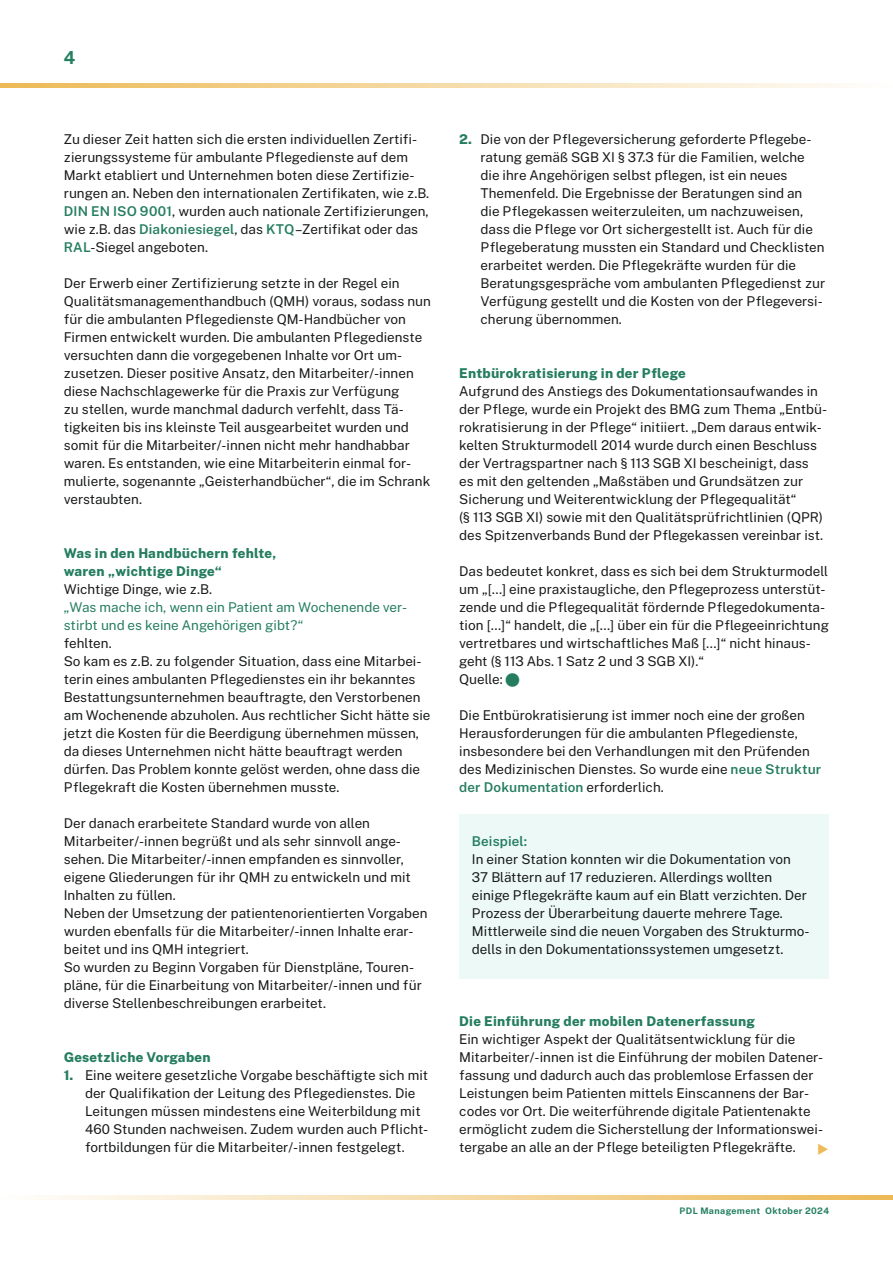
<style>
.page{position:relative;width:893px;height:1263px;background:#fff}
.page>*{position:absolute;margin:0;border:0;box-sizing:border-box;transform-origin:0 0}
.t1{font:700 18px "Public Sans";color:#237f60}
.t2{font:13.5px/18px "Public Sans";color:#171818}
.t3{font:800 13.5px/18px "Public Sans";letter-spacing:.02em;color:#247d5f}
.t4{font:13.5px/18px "Public Sans";color:#247d5f}
.t5{font:600 13.5px "Public Sans";letter-spacing:.005em;color:#247d5f}
.t6{font:700 9px "Public Sans";letter-spacing:.04em;color:#237f60}
.s1{font-weight:600;color:#247d5f}
.s2{font-weight:800;color:#247d5f}
.s3{color:#247d5f}
</style>
<div class="page">
<div style="left:459px;top:814px;width:370px;height:56px;background:#ecf9f6"></div>
<div style="left:459px;top:832px;width:370px;height:146px;background:#ecf9f6"></div>
<svg style="left:50px;top:1195px;width:843px;height:4px"></svg>
<svg style="left:0;top:83px;width:844px;height:4px"></svg>
<h1 class="t1" style="left:64px;top:43px;width:13px">4</h1>
<p class="t2" style="left:64px;top:130px;width:367px">Zu dieser Zeit hatten sich die ersten individuellen Zertifi&shy;zierungssysteme für ambulante Pflegedienste auf dem Markt etabliert und Unternehmen boten diese Zertifizie&shy;rungen an. Neben den internationalen Zertifikaten, wie z.B.<br><span class="s1">DIN EN ISO 9001</span>, wurden auch nationale Zertifizierungen, wie z.B. das <span class="s1">Diakoniesiegel</span>, das <span class="s1">KTQ</span>–Zertifikat oder das <span class="s1">RAL</span>-Siegel angeboten.</p>
<p class="t2" style="left:64px;top:274px;width:369px">Der Erwerb einer Zertifizierung setzte in der Regel ein Qualitätsmanagementhandbuch (QMH) voraus, sodass nun für die ambulanten Pflegedienste QM-Handbücher von Firmen entwickelt wurden. Die ambulanten Pflegedienste versuchten dann die vorgegebenen Inhalte vor Ort um&shy;zusetzen. Dieser positive Ansatz, den Mitarbeiter/-innen diese Nachschlagewerke für die Praxis zur Verfügung<br>zu stellen, wurde manchmal dadurch verfehlt, dass Tä&shy;tigkeiten bis ins kleinste Teil ausgearbeitet wurden und somit für die Mitarbeiter/-innen nicht mehr handhabbar waren. Es entstanden, wie eine Mitarbeiterin einmal for&shy;mulierte, sogenannte „Geisterhandbücher“, die im Schrank verstaubten.</p>
<p class="t3" style="left:64px;top:544px;width:214px">Was in den Handbüchern fehlte, waren „wichtige Dinge“</p>
<p class="t2" style="left:64px;top:579px;width:150px">Wichtige Dinge, wie z.B.</p>
<p class="t4" style="left:64px;top:597px;width:345px">„Was mache ich, wenn ein Patient am Wochenende ver&shy;stirbt und es keine Angehörigen gibt?“</p>
<p class="t2" style="left:64px;top:633px;width:368px">fehlten.<br>So kam es z.B. zu folgender Situation, dass eine Mitarbei&shy;terin eines ambulanten Pflegedienstes ein ihr bekanntes Bestattungsunternehmen beauftragte, den Verstorbenen am Wochenende abzuholen. Aus rechtlicher Sicht hätte sie jetzt die Kosten für die Beerdigung übernehmen müssen, da dieses Unternehmen nicht hätte beauftragt werden dürfen. Das Problem konnte gelöst werden, ohne dass die Pflegekraft die Kosten übernehmen musste.</p>
<p class="t2" style="left:64px;top:813px;width:365px">Der danach erarbeitete Standard wurde von allen Mitarbeiter/-innen begrüßt und als sehr sinnvoll ange&shy;sehen. Die Mitarbeiter/-innen empfanden es sinnvoller, eigene Gliederungen für ihr QMH zu entwickeln und mit Inhalten zu füllen.<br>Neben der Umsetzung der patientenorientierten Vorgaben wurden ebenfalls für die Mitarbeiter/-innen Inhalte erar&shy;beitet und ins QMH integriert.<br>So wurden zu Beginn Vorgaben für Dienstpläne, Touren&shy;pläne, für die Einarbeitung von Mitarbeiter/-innen und für diverse Stellenbeschreibungen erarbeitet.</p>
<p class="t3" style="left:64px;top:1048px;width:148px">Gesetzliche Vorgaben</p>
<p class="t2" style="left:85px;top:1065px;width:345px;text-indent:-21px"><span class="s2">1.</span> Eine weitere gesetzliche Vorgabe beschäftigte sich mit der Qualifikation der Leitung des Pflegedienstes. Die Leitungen müssen mindestens eine Weiterbildung mit 460 Stunden nachweisen. Zudem wurden auch Pflicht&shy;fortbildungen für die Mitarbeiter/-innen festgelegt.</p>
<p class="t2" style="left:480px;top:130px;width:346px;text-indent:-21px"><span class="s2">2.</span> Die von der Pflegeversicherung geforderte Pflegebe&shy;ratung gemäß SGB XI § 37.3 für die Familien, welche die ihre Angehörigen selbst pflegen, ist ein neues Themenfeld. Die Ergebnisse der Beratungen sind an<br>die Pflegekassen weiterzuleiten, um nachzuweisen, dass die Pflege vor Ort sichergestellt ist. Auch für die Pflegeberatung mussten ein Standard und Checklisten erarbeitet werden. Die Pflegekräfte wurden für die Beratungsgespräche vom ambulanten Pflegedienst zur Verfügung gestellt und die Kosten von der Pflegeversi&shy;cherung übernommen.</p>
<p class="t3" style="left:459px;top:364px;width:228px">Entbürokratisierung in der Pflege</p>
<p class="t2" style="left:459px;top:381px;width:369px">Aufgrund des Anstiegs des Dokumentationsaufwandes in der Pflege, wurde ein Projekt des BMG zum Thema „Entbü&shy;rokratisierung in der Pflege“ initiiert. „Dem daraus entwic&shy;kelten Strukturmodell 2014 wurde durch einen Beschluss der Vertragspartner nach § 113 SGB XI bescheinigt, dass<br>es mit den geltenden „Maßstäben und Grundsätzen zur Sicherung und Weiterentwicklung der Pflegequalität“<br>(§ 113 SGB XI) sowie mit den Qualitätsprüfrichtlinien (QPR) des Spitzenverbands Bund der Pflegekassen vereinbar ist.</p>
<p class="t2" style="left:459px;top:561px;width:371px">Das bedeutet konkret, dass es sich bei dem Strukturmodell um „[…] eine praxistaugliche, den Pflegeprozess unterstüt&shy;zende und die Pflegequalität fördernde Pflegedokumenta&shy;tion […]“ handelt, die „[…] über ein für die Pflegeeinrichtung vertretbares und wirtschaftliches Maß […]“ nicht hinaus&shy;geht (§ 113 Abs. 1 Satz 2 und 3 SGB XI).“<br>Quelle: <span class="s3">■</span></p>
<p class="t2" style="left:459px;top:705px;width:364px">Die Entbürokratisierung ist immer noch eine der großen Herausforderungen für die ambulanten Pflegedienste, insbesondere bei den Verhandlungen mit den Prüfenden des Medizinischen Dienstes. So wurde eine <span class="s1">neue Struktur der Dokumentation</span> erforderlich.</p>
<p class="t5" style="left:472px;top:831px;width:57px">Beispiel:</p>
<p class="t2" style="left:472px;top:849px;width:339px">In einer Station konnten wir die Dokumentation von 37 Blättern auf 17 reduzieren. Allerdings wollten einige Pflegekräfte kaum auf ein Blatt verzichten. Der Prozess der Überarbeitung dauerte mehrere Tage.<br>Mittlerweile sind die neuen Vorgaben des Strukturmo&shy;dells in den Dokumentationssystemen umgesetzt.</p>
<p class="t3" style="left:459px;top:1012px;width:297px">Die Einführung der mobilen Datenerfassung</p>
<p class="t2" style="left:459px;top:1029px;width:366px">Ein wichtiger Aspekt der Qualitätsentwicklung für die Mitarbeiter/-innen ist die Einführung der mobilen Datener&shy;fassung und dadurch auch das problemlose Erfassen der Leistungen beim Patienten mittels Einscannens der Bar&shy;codes vor Ort. Die weiterführende digitale Patientenakte ermöglicht zudem die Sicherstellung der Informationswei&shy;tergabe an alle an der Pflege beteiligten Pflegekräfte.</p>
<p class="t6" style="left:679px;top:1204px;width:151px">PDL Management Oktober 2024</p>
</div>
